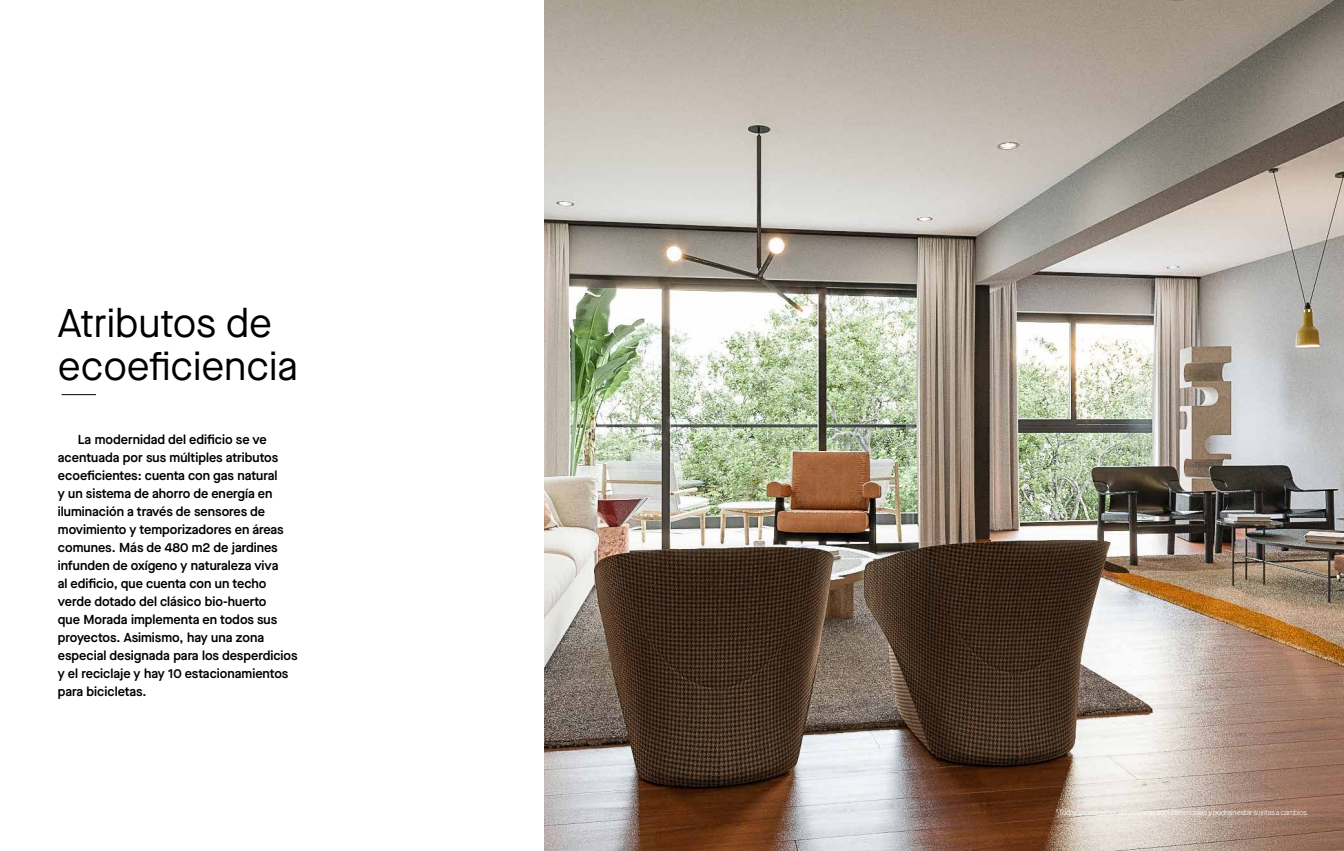
<style>
.page{position:relative;width:1344px;height:851px;background:#fff}
.page>*{position:absolute;margin:0;border:0;box-sizing:border-box;transform-origin:0 0}
.t1{font:40px/43px "Maison Neue";color:#000}
.t2{font:600 13px/18px "Maison Neue";color:#000}
.t3{font:300 7.5px "Haas Grot Disp 45";color:#fff}
</style>
<div class="page">
<img style="left:545px;top:0;width:799px;height:850px">
<hr style="left:62px;top:394px;width:34px;height:1px;background:#000">
<h1 class="t1" style="left:58px;top:301px;width:241px">Atributos de ecoeficiencia</h1>
<p class="t2" style="left:58px;top:430px;width:241px;text-indent:20px">La modernidad del edificio se ve acentuada por sus múltiples atributos ecoeficientes: cuenta con gas natural<br>y un sistema de ahorro de energía en iluminación a través de sensores de movimiento y temporizadores en áreas comunes. Más de 480 m2 de jardines infunden de oxígeno y naturaleza viva<br>al edificio, que cuenta con un techo verde dotado del clásico bio-huerto<br>que Morada implementa en todos sus proyectos. Asimismo, hay una zona especial designada para los desperdicios y el reciclaje y hay 10 estacionamientos para bicicletas.</p>
<p class="t3" style="left:1056px;top:808px;width:254px">*Todas las imágenes del proyecto son referenciales y podrían estar sujetas a cambios.</p>
</div>
